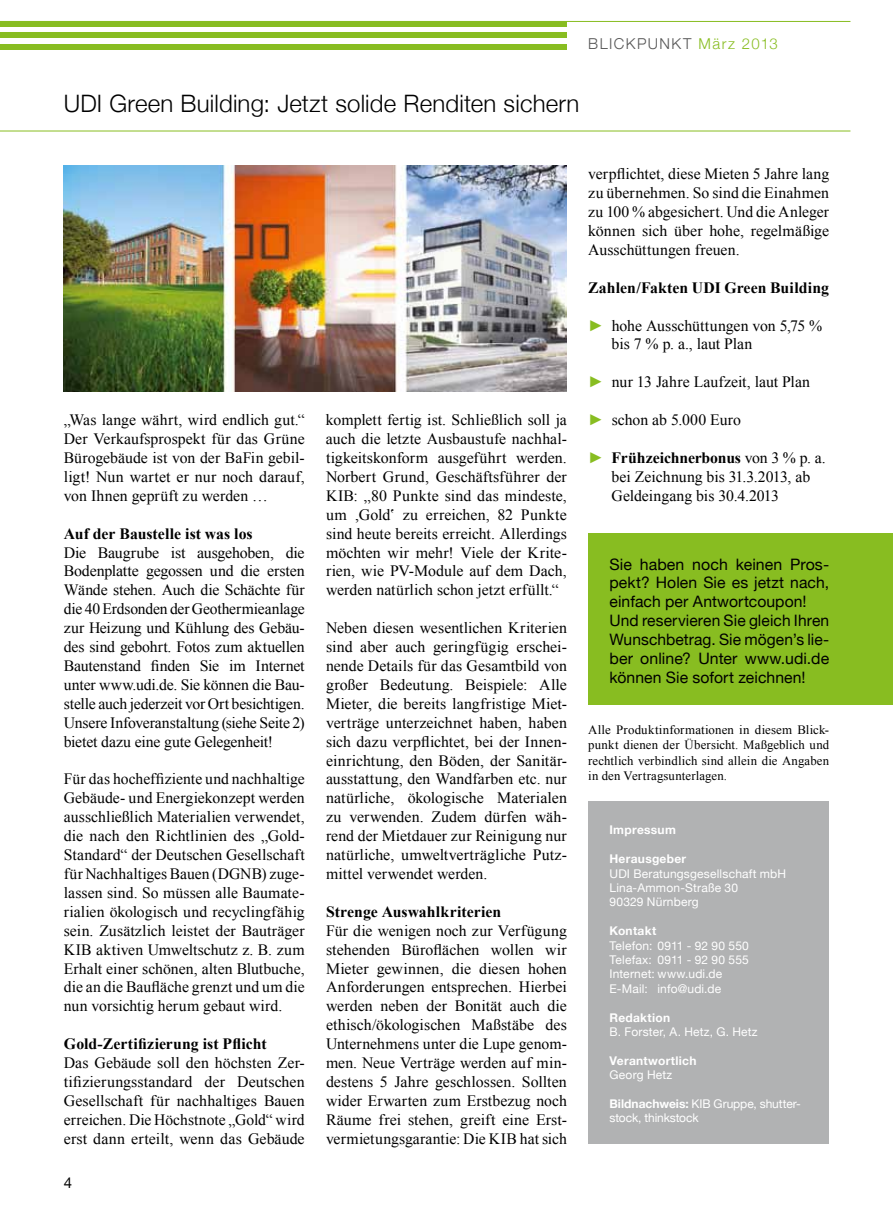
<style>
.page{position:relative;width:893px;height:1221px;background:#fff}
.page>*{position:absolute;margin:0;border:0;box-sizing:border-box;transform-origin:0 0}
.t1{font:300 24px "Helvetica Neue";letter-spacing:.01em;color:#000}
.t2{font:15.75px/18.9px "Times New Roman";color:#000;text-align:justify}
.t3{font:15.75px/18.9px "Helvetica Neue";letter-spacing:.005em;color:#000}
.t4{font:700 15.75px "Times New Roman";color:#000}
.t5{font:300 15px "Helvetica Neue";letter-spacing:.095em;color:#565656}
.t6{font:15px "Helvetica Neue";color:#000}
.t7{font:12.75px/15.3px "Times New Roman";letter-spacing:.015em;color:#000;text-align:justify}
.t8{font:12px/14.4px "Helvetica Neue";letter-spacing:.015em;color:#fff}
.t9{font:700 12px "Helvetica Neue";letter-spacing:.025em;color:#fff}
.t10{font:12px/14.4px "Helvetica Neue";letter-spacing:-.005em;color:#fff}
.s1{color:#88bd21}
.s2{font-weight:700}
</style>
<div class="page">
<div style="left:588px;top:533px;width:305px;height:171px;background:#88bd21"></div>
<hr style="left:0;top:21px;width:850px;height:1px;background:#88bd21">
<hr style="left:0;top:131px;width:850px;height:1px;background:#88bd21">
<div style="left:588px;top:801px;width:241px;height:342px;background:#b1b2b3"></div>
<div style="left:0;top:21px;width:567px;height:6px;background:#88bd21"></div>
<div style="left:0;top:33px;width:567px;height:5px;background:#88bd21"></div>
<div style="left:0;top:44px;width:567px;height:5px;background:#88bd21"></div>
<img style="left:64px;top:166px;width:503px;height:225px">
<p class="t5" style="left:588px;top:35px;width:191px">BLICKPUNKT <span class="s1">März 2013</span></p>
<h1 class="t1" style="left:64px;top:88px;width:517px">UDI Green Building: Jetzt solide Renditen sichern</h1>
<p class="t2" style="left:64px;top:410px;width:242px">„Was lange währt, wird endlich gut.“ Der Verkaufsprospekt für das Grüne Bürogebäude ist von der BaFin gebil&shy;ligt! Nun wartet er nur noch darauf, von Ihnen geprüft zu werden …</p>
<p class="t4" style="left:64px;top:522px;width:190px">Auf der Baustelle ist was los</p>
<p class="t2" style="left:64px;top:542px;width:242px">Die Baugrube ist ausgehoben, die Bodenplatte gegossen und die ersten Wände stehen. Auch die Schächte für die 40 Erdsonden der Geothermieanlage zur Heizung und Kühlung des Gebäu&shy;des sind gebohrt. Fotos zum aktuellen Bautenstand finden Sie im Internet unter www.udi.de. Sie können die Bau&shy;stelle auch jederzeit vor Ort besichtigen.<br>Unsere Infoveranstaltung (siehe Seite 2) bietet dazu eine gute Gelegenheit!</p>
<p class="t2" style="left:64px;top:769px;width:242px">Für das hocheffiziente und nachhaltige Gebäude- und Energiekonzept werden ausschließlich Materialien verwendet, die nach den Richtlinien des „Gold-Standard“ der Deutschen Gesellschaft für Nachhaltiges Bauen (DGNB) zuge&shy;lassen sind. So müssen alle Baumate&shy;rialien ökologisch und recyclingfähig sein. Zusätzlich leistet der Bauträger KIB aktiven Umweltschutz z. B. zum Erhalt einer schönen, alten Blutbuche, die an die Baufläche grenzt und um die nun vorsichtig herum gebaut wird.</p>
<p class="t4" style="left:64px;top:1032px;width:204px">Gold-Zertifizierung ist Pflicht</p>
<p class="t2" style="left:64px;top:1053px;width:242px">Das Gebäude soll den höchsten Zer&shy;tifizierungsstandard der Deutschen Gesellschaft für nachhaltiges Bauen erreichen. Die Höchstnote „Gold“ wird erst dann erteilt, wenn das Gebäude</p>
<p class="t6" style="left:64px;top:1174px;width:10px">4</p>
<p class="t2" style="left:326px;top:410px;width:242px">komplett fertig ist. Schließlich soll ja auch die letzte Ausbaustufe nachhal&shy;tigkeitskonform ausgeführt werden.<br>Norbert Grund, Geschäftsführer der KIB: „80 Punkte sind das mindeste, um ‚Gold‛ zu erreichen, 82 Punkte sind heute bereits erreicht. Allerdings möchten wir mehr! Viele der Krite&shy;rien, wie PV-Module auf dem Dach, werden natürlich schon jetzt erfüllt.“</p>
<p class="t2" style="left:326px;top:618px;width:242px">Neben diesen wesentlichen Kriterien sind aber auch geringfügig erschei&shy;nende Details für das Gesamtbild von großer Bedeutung. Beispiele: Alle Mieter, die bereits langfristige Miet&shy;verträge unterzeichnet haben, haben sich dazu verpflichtet, bei der Innen&shy;einrichtung, den Böden, der Sanitär&shy;ausstattung, den Wandfarben etc. nur natürliche, ökologische Materialen zu verwenden. Zudem dürfen wäh&shy;rend der Mietdauer zur Reinigung nur natürliche, umweltverträgliche Putz&shy;mittel verwendet werden.</p>
<p class="t4" style="left:326px;top:900px;width:177px">Strenge Auswahlkriterien</p>
<p class="t2" style="left:326px;top:920px;width:242px">Für die wenigen noch zur Verfügung stehenden Büroflächen wollen wir Mieter gewinnen, die diesen hohen Anforderungen entsprechen. Hierbei werden neben der Bonität auch die ethisch/ökologischen Maßstäbe des Unternehmens unter die Lupe genom&shy;men. Neue Verträge werden auf min&shy;destens 5 Jahre geschlossen. Sollten wider Erwarten zum Erstbezug noch Räume frei stehen, greift eine Erst&shy;vermietungsgarantie: Die KIB hat sich</p>
<p class="t2" style="left:588px;top:164px;width:242px">verpflichtet, diese Mieten 5 Jahre lang zu übernehmen. So sind die Einahmen zu 100 % abgesichert. Und die Anleger können sich über hohe, regelmäßige Ausschüttungen freuen.</p>
<p class="t4" style="left:588px;top:276px;width:242px">Zahlen/Fakten UDI Green Building</p>
<p class="t2" style="left:612px;top:315px;width:212px;text-indent:-23px"><span class="s1">►</span> hohe Ausschüttungen von 5,75 % bis 7 % p. a., laut Plan</p>
<p class="t2" style="left:588px;top:372px;width:223px"><span class="s1">►</span> nur 13 Jahre Laufzeit, laut Plan</p>
<p class="t2" style="left:588px;top:410px;width:154px"><span class="s1">►</span> schon ab 5.000 Euro</p>
<p class="t2" style="left:612px;top:448px;width:216px;text-align:left;text-indent:-23px"><span class="s1">►</span> <span class="s2">Frühzeichnerbonus</span> von 3 % p. a. bei Zeichnung bis 31.3.2013, ab<br>Geldeingang bis 30.4.2013</p>
<p class="t3" style="left:609px;top:554px;width:221px">Sie haben noch keinen Pros&shy;pekt? Holen Sie es jetzt nach, einfach per Antwortcoupon!<br>Und reservieren Sie gleich Ihren<br>Wunschbetrag. Sie mögen’s lie&shy;ber online? Unter www.udi.de können Sie sofort zeichnen!</p>
<p class="t7" style="left:588px;top:721px;width:242px">Alle Produktinformationen in diesem Blick&shy;punkt dienen der Übersicht. Maßgeblich und rechtlich verbindlich sind allein die Angaben in den Vertragsunterlagen.</p>
<p class="t9" style="left:609px;top:822px;width:68px">Impressum</p>
<p class="t9" style="left:609px;top:851px;width:78px">Herausgeber</p>
<p class="t8" style="left:609px;top:865px;width:178px">UDI Beratungsgesellschaft mbH<br>Lina-Ammon-Straße 30<br>90329 Nürnberg</p>
<p class="t9" style="left:609px;top:923px;width:48px">Kontakt</p>
<p class="t8" style="left:609px;top:937px;width:141px">Telefon: 0911 - 92 90 550<br>Telefax: 0911 - 92 90 555<br>Internet: www.udi.de<br>E-Mail: info@udi.de</p>
<p class="t9" style="left:609px;top:1009px;width:62px">Redaktion</p>
<p class="t8" style="left:609px;top:1024px;width:150px">B. Forster, A. Hetz, G. Hetz</p>
<p class="t9" style="left:609px;top:1053px;width:88px">Verantwortlich</p>
<p class="t8" style="left:609px;top:1067px;width:64px">Georg Hetz</p>
<p class="t10" style="left:609px;top:1096px;width:193px"><span class="s2">Bildnachweis:</span> KIB Gruppe, shutter&shy;stock, thinkstock</p>
</div>
